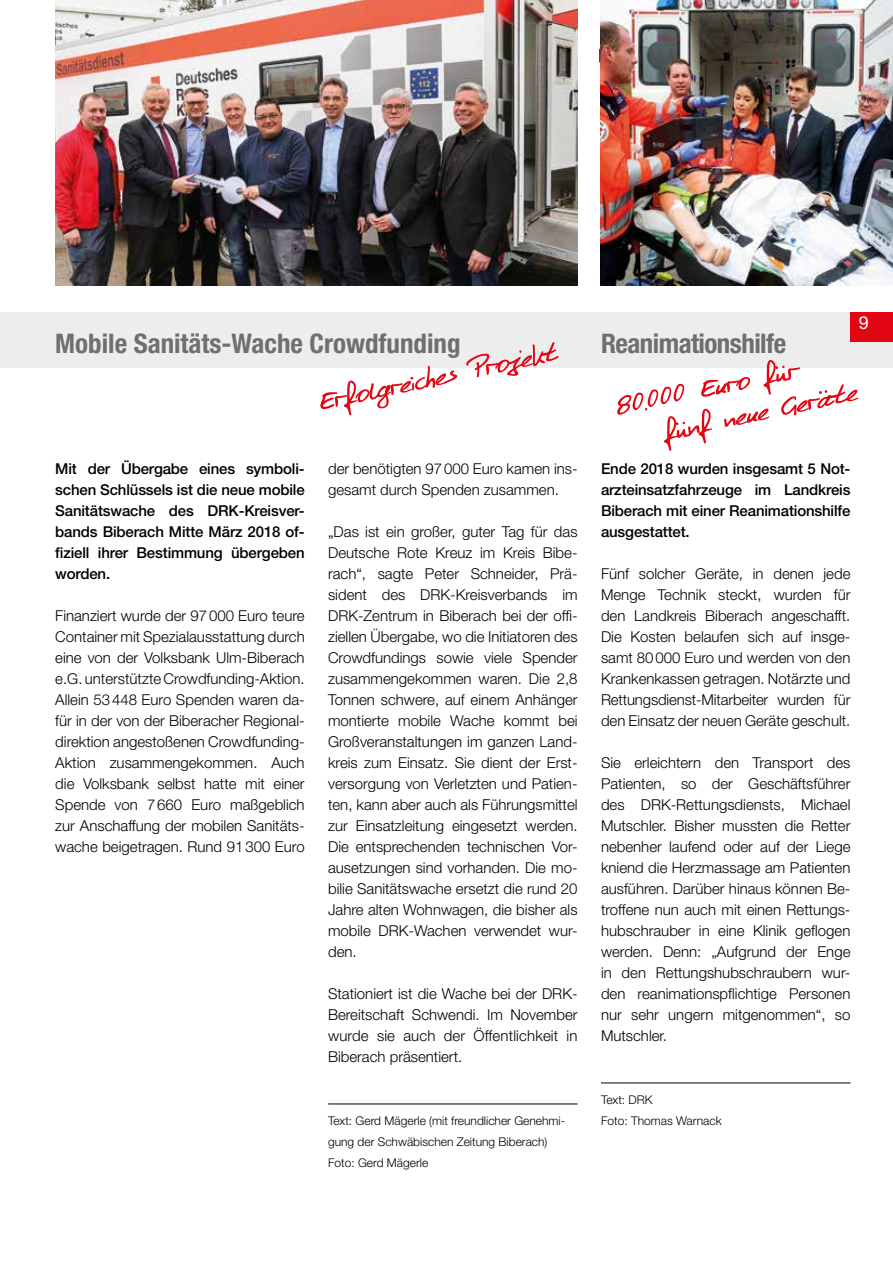
<style>
.page{position:relative;width:893px;height:1263px;background:#fff}
.page>*{position:absolute;margin:0;border:0;box-sizing:border-box;transform-origin:0 0}
.t1{font:700 condensed 27px "Helvetica Neue LT Std";color:#706f6f}
.t2{font:700 condensed 27px "Helvetica Neue LT Std";letter-spacing:-.02em;color:#706f6f}
.t3{font:18px "Helvetica Neue LT Std";color:#fff}
.t4{font:300 15px/21px "Helvetica Neue LT Std";color:#000;text-align:justify}
.t5{font:500 15px/21px "Helvetica Neue LT Std";letter-spacing:-.01em;color:#000;text-align:justify}
.t6{font:300 12px/21px "Helvetica Neue LT Std";color:#000}
</style>
<div class="page">
<div style="left:0;top:313px;width:893px;height:55px;background:#ededed"></div>
<div style="left:850px;top:312px;width:43px;height:30px;background:#e30613"></div>
<svg style="left:599px;top:49px;width:2px;height:14px"></svg>
<img style="left:55px;top:0;width:523px;height:285px">
<hr style="left:328px;top:1104px;width:249px;height:1px;background:#000">
<svg style="left:617px;top:360px;width:241px;height:91px"></svg>
<hr style="left:601px;top:1083px;width:249px;height:1px;background:#000">
<svg style="left:320px;top:342px;width:239px;height:73px"></svg>
<img style="left:601px;top:0;width:292px;height:285px">
<h1 class="t1" style="left:55px;top:327px;width:407px">Mobile Sanitäts-Wache Crowdfunding</h1>
<h1 class="t2" style="left:601px;top:327px;width:187px">Reanimationshilfe</h1>
<p class="t3" style="left:859px;top:311px;width:12px">9</p>
<p class="t5" style="left:55px;top:458px;width:251px">Mit der Übergabe eines symboli&shy;schen Schlüssels ist die neue mobile Sanitätswache des DRK-Kreisver&shy;bands Biberach Mitte März 2018 of&shy;fiziell ihrer Bestimmung übergeben worden.</p>
<p class="t4" style="left:55px;top:605px;width:251px">Finanziert wurde der 97000 Euro teure Container mit Spezialausstattung durch eine von der Volksbank Ulm-Biberach e.G. unterstützte Crowdfunding-Aktion.<br>Allein 53448 Euro Spenden waren da&shy;für in der von der Biberacher Regional&shy;direktion angestoßenen Crowdfunding-Aktion zusammengekommen. Auch die Volksbank selbst hatte mit einer Spende von 7660 Euro maßgeblich zur Anschaffung der mobilen Sanitäts&shy;wache beigetragen. Rund 91300 Euro</p>
<p class="t4" style="left:328px;top:458px;width:251px">der benötigten 97000 Euro kamen ins&shy;gesamt durch Spenden zusammen.</p>
<p class="t4" style="left:328px;top:521px;width:251px">„Das ist ein großer, guter Tag für das Deutsche Rote Kreuz im Kreis Bibe&shy;rach“, sagte Peter Schneider, Prä&shy;sident des DRK-Kreisverbands im DRK-Zentrum in Biberach bei der offi&shy;ziellen Übergabe, wo die Initiatoren des Crowdfundings sowie viele Spender zusammengekommen waren. Die 2,8<br>Tonnen schwere, auf einem Anhänger montierte mobile Wache kommt bei Großveranstaltungen im ganzen Land&shy;kreis zum Einsatz. Sie dient der Erst&shy;versorgung von Verletzten und Patien&shy;ten, kann aber auch als Führungsmittel zur Einsatzleitung eingesetzt werden.<br>Die entsprechenden technischen Vor&shy;ausetzungen sind vorhanden. Die mo&shy;bilie Sanitätswache ersetzt die rund 20<br>Jahre alten Wohnwagen, die bisher als mobile DRK-Wachen verwendet wur&shy;den.</p>
<p class="t4" style="left:328px;top:983px;width:251px">Stationiert ist die Wache bei der DRK-Bereitschaft Schwendi. Im November wurde sie auch der Öffentlichkeit in Biberach präsentiert.</p>
<p class="t6" style="left:328px;top:1110px;width:239px">Text: Gerd Mägerle (mit freundlicher Genehmi&shy;gung der Schwäbischen Zeitung Biberach)<br>Foto: Gerd Mägerle</p>
<p class="t5" style="left:601px;top:458px;width:251px">Ende 2018 wurden insgesamt 5 Not&shy;arzteinsatzfahrzeuge im Landkreis Biberach mit einer Reanimationshilfe ausgestattet.</p>
<p class="t4" style="left:601px;top:563px;width:251px">Fünf solcher Geräte, in denen jede Menge Technik steckt, wurden für den Landkreis Biberach angeschafft.<br>Die Kosten belaufen sich auf insge&shy;samt 80000 Euro und werden von den Krankenkassen getragen. Notärzte und Rettungsdienst-Mitarbeiter wurden für den Einsatz der neuen Geräte geschult.</p>
<p class="t4" style="left:601px;top:752px;width:251px">Sie erleichtern den Transport des Patienten, so der Geschäftsführer des DRK-Rettungsdiensts, Michael Mutschler. Bisher mussten die Retter nebenher laufend oder auf der Liege kniend die Herzmassage am Patienten ausführen. Darüber hinaus können Be&shy;troffene nun auch mit einen Rettungs&shy;hubschrauber in eine Klinik geflogen werden. Denn: „Aufgrund der Enge in den Rettungshubschraubern wur&shy;den reanimationspflichtige Personen nur sehr ungern mitgenommen“, so Mutschler.</p>
<p class="t6" style="left:601px;top:1089px;width:122px">Text: DRK<br>Foto: Thomas Warnack</p>
</div>
